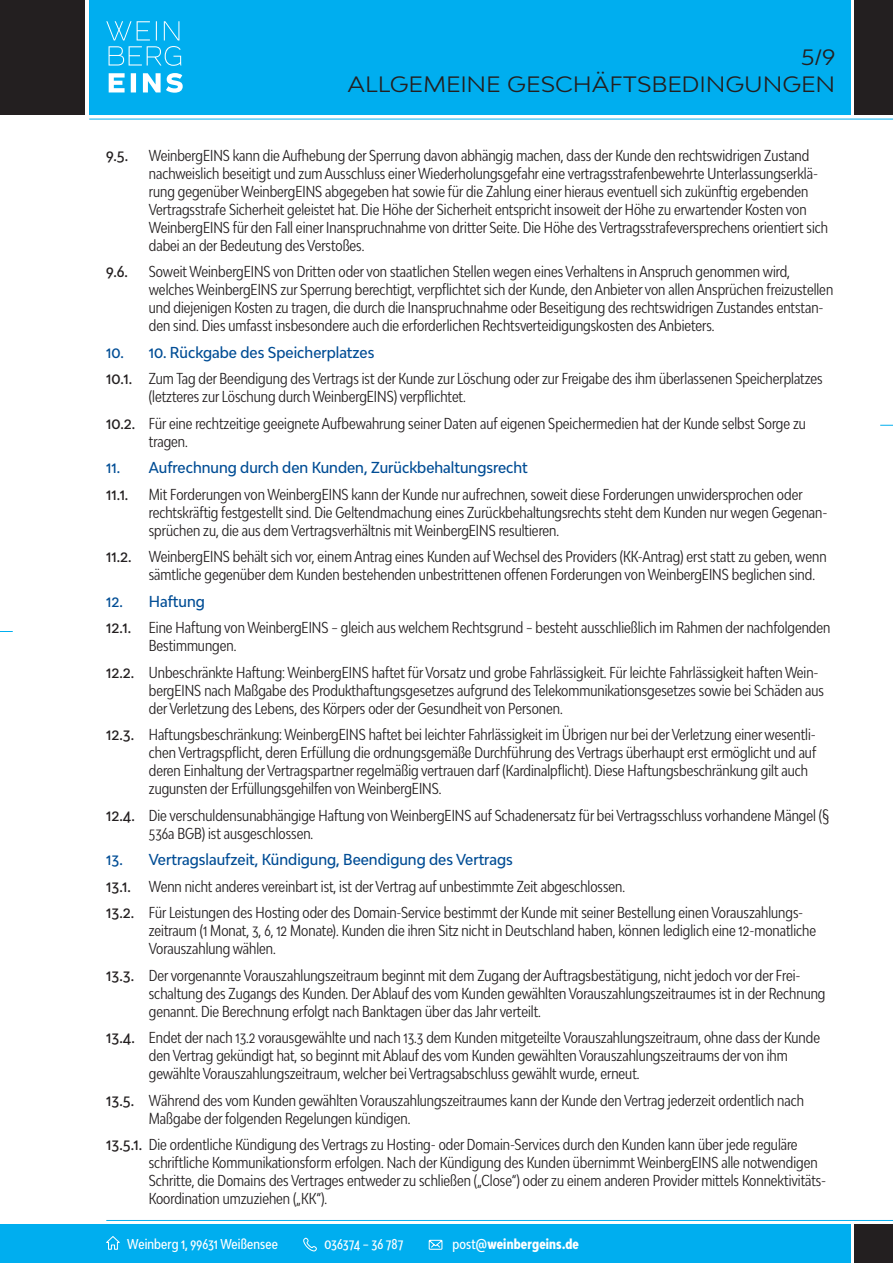
<style>
.page{position:relative;width:893px;height:1263px;background:#fff}
.page>*{position:absolute;margin:0;border:0;box-sizing:border-box;transform-origin:0 0}
.t1{font:expanded 21px "Bw Modelica";color:#231f20}
.t2{font:ultra-condensed 15px/18px "Bw Modelica";color:#231f20}
.t3{font:500 condensed 15px "Bw Modelica";color:#014d95}
.t4{font:500 condensed 15px "Bw Modelica";color:#231f20}
.t5{font:500 ultra-condensed 13.5px "Bw Modelica";letter-spacing:.005em;color:#fff}
.t6{font:800 ultra-condensed 13.5px "Bw Modelica";letter-spacing:.01em;color:#fff}
.s1{font-weight:500;font-stretch:condensed;color:#014d95}
.s2{font-weight:500;font-stretch:condensed}
.s3{font-weight:500}
</style>
<div class="page">
<div style="left:89px;top:0;width:761px;height:115px;background:#00aeef"></div>
<div style="left:855px;top:1225px;width:38px;height:38px;background:#231f20"></div>
<div style="left:0;top:1225px;width:850px;height:38px;background:#00aeef"></div>
<hr style="left:106px;top:1220px;width:787px;height:1px;background:#00aeef">
<svg style="left:106px;top:1236px;width:14px;height:14px"></svg>
<svg style="left:303px;top:1237px;width:14px;height:15px"></svg>
<svg style="left:428px;top:1239px;width:15px;height:11px"></svg>
<div style="left:855px;top:0;width:38px;height:115px;background:#231f20"></div>
<div style="left:0;top:0;width:85px;height:115px;background:#231f20"></div>
<svg style="left:109px;top:73px;width:74px;height:20px"></svg>
<svg style="left:109px;top:46px;width:72px;height:20px"></svg>
<svg style="left:106px;top:21px;width:73px;height:19px"></svg>
<hr style="left:89px;top:119px;width:804px;height:1px;background:#00aeef">
<svg style="left:880px;top:425px;width:13px;height:1px"></svg>
<svg style="left:0;top:631px;width:13px;height:1px"></svg>
<h1 class="t1" style="left:801px;top:44px;width:35px">5/9</h1>
<h1 class="t1" style="left:348px;top:70px;width:489px">ALLGEMEINE GESCHÄFTSBEDINGUNGEN</h1>
<p class="t4" style="left:106px;top:145px;width:23px">9.5.</p>
<p class="t2" style="left:149px;top:146px;width:681px">WeinbergEINS kann die Aufhebung der Sperrung davon abhängig machen, dass der Kunde den rechtswidrigen Zustand nachweislich beseitigt und zum Ausschluss einer Wiederholungsgefahr eine vertragsstrafenbewehrte Unterlassungserklä&shy;rung gegenüber WeinbergEINS abgegeben hat sowie für die Zahlung einer hieraus eventuell sich zukünftig ergebenden Vertragsstrafe Sicherheit geleistet hat. Die Höhe der Sicherheit entspricht insoweit der Höhe zu erwartender Kosten von WeinbergEINS für den Fall einer Inanspruchnahme von dritter Seite. Die Höhe des Vertragsstrafeversprechens orientiert sich dabei an der Bedeutung des Verstoßes.</p>
<p class="t4" style="left:106px;top:262px;width:23px">9.6.</p>
<p class="t2" style="left:149px;top:262px;width:686px">Soweit WeinbergEINS von Dritten oder von staatlichen Stellen wegen eines Verhaltens in Anspruch genommen wird, welches WeinbergEINS zur Sperrung berechtigt, verpflichtet sich der Kunde, den Anbieter von allen Ansprüchen freizustellen und diejenigen Kosten zu tragen, die durch die Inanspruchnahme oder Beseitigung des rechtswidrigen Zustandes entstan&shy;den sind. Dies umfasst insbesondere auch die erforderlichen Rechtsverteidigungskosten des Anbieters.</p>
<p class="t2" style="left:106px;top:338px;width:718px;line-height:26.5px"><span class="s1">10. 10. Rückgabe des Speicherplatzes<br></span><span class="s2">10.1.</span> Zum Tag der Beendigung des Vertrags ist der Kunde zur Löschung oder zur Freigabe des ihm überlassenen Speicherplatzes</p>
<p class="t2" style="left:106px;top:383px;width:701px;line-height:26.5px;text-indent:43px">(letzteres zur Löschung durch WeinbergEINS) verpflichtet.<br><span class="s2">10.2.</span> Für eine rechtzeitige geeignete Aufbewahrung seiner Daten auf eigenen Speichermedien hat der Kunde selbst Sorge zu</p>
<p class="t2" style="left:149px;top:432px;width:40px">tragen.</p>
<p class="t3" style="left:106px;top:458px;width:423px">11. Aufrechnung durch den Kunden, Zurückbehaltungsrecht</p>
<p class="t4" style="left:106px;top:484px;width:24px">11.1.</p>
<p class="t2" style="left:149px;top:485px;width:680px">Mit Forderungen von WeinbergEINS kann der Kunde nur aufrechnen, soweit diese Forderungen unwidersprochen oder rechtskräftig festgestellt sind. Die Geltendmachung eines Zurückbehaltungsrechts steht dem Kunden nur wegen Gegenan&shy;sprüchen zu, die aus dem Vertragsverhältnis mit WeinbergEINS resultieren.</p>
<p class="t2" style="left:149px;top:547px;width:679px;text-indent:-43px"><span class="s2">11.2.</span> WeinbergEINS behält sich vor, einem Antrag eines Kunden auf Wechsel des Providers (KK-Antrag) erst statt zu geben, wenn sämtliche gegenüber dem Kunden bestehenden unbestrittenen offenen Forderungen von WeinbergEINS beglichen sind.</p>
<p class="t2" style="left:106px;top:587px;width:726px;line-height:26.5px"><span class="s1">12. Haftung<br></span><span class="s2">12.1.</span> Eine Haftung von WeinbergEINS – gleich aus welchem Rechtsgrund – besteht ausschließlich im Rahmen der nachfolgenden</p>
<p class="t2" style="left:106px;top:632px;width:714px;line-height:26.5px;text-indent:43px">Bestimmungen.<br><span class="s2">12.2.</span> Unbeschränkte Haftung: WeinbergEINS haftet für Vorsatz und grobe Fahrlässigkeit. Für leichte Fahrlässigkeit haften Wein-</p>
<p class="t2" style="left:149px;top:681px;width:677px">bergEINS nach Maßgabe des Produkthaftungsgesetzes aufgrund des Telekommunikationsgesetzes sowie bei Schäden aus der Verletzung des Lebens, des Körpers oder der Gesundheit von Personen.</p>
<p class="t2" style="left:149px;top:725px;width:669px;text-indent:-43px"><span class="s2">12.3.</span> Haftungsbeschränkung: WeinbergEINS haftet bei leichter Fahrlässigkeit im Übrigen nur bei der Verletzung einer wesentli&shy;chen Vertragspflicht, deren Erfüllung die ordnungsgemäße Durchführung des Vertrags überhaupt erst ermöglicht und auf deren Einhaltung der Vertragspartner regelmäßig vertrauen darf (Kardinalpflicht). Diese Haftungsbeschränkung gilt auch zugunsten der Erfüllungsgehilfen von WeinbergEINS.</p>
<p class="t2" style="left:149px;top:806px;width:682px;text-indent:-43px"><span class="s2">12.4.</span> Die verschuldensunabhängige Haftung von WeinbergEINS auf Schadenersatz für bei Vertragsschluss vorhandene Mängel (§<br>536a BGB) ist ausgeschlossen.</p>
<p class="t2" style="left:106px;top:846px;width:698px;line-height:26.5px"><span class="s1">13. Vertragslaufzeit, Kündigung, Beendigung des Vertrags<br></span><span class="s2">13.1.</span> Wenn nicht anderes vereinbart ist, ist der Vertrag auf unbestimmte Zeit abgeschlossen.<br><span class="s2">13.2.</span> Für Leistungen des Hosting oder des Domain-Service bestimmt der Kunde mit seiner Bestellung einen Vorauszahlungs-</p>
<p class="t2" style="left:149px;top:921px;width:669px">zeitraum (1 Monat, 3, 6, 12 Monate). Kunden die ihren Sitz nicht in Deutschland haben, können lediglich eine 12-monatliche<br>Vorauszahlung wählen.</p>
<p class="t2" style="left:149px;top:966px;width:678px;text-indent:-43px"><span class="s2">13.3.</span> Der vorgenannte Vorauszahlungszeitraum beginnt mit dem Zugang der Auftragsbestätigung, nicht jedoch vor der Frei&shy;schaltung des Zugangs des Kunden. Der Ablauf des vom Kunden gewählten Vorauszahlungszeitraumes ist in der Rechnung genannt. Die Berechnung erfolgt nach Banktagen über das Jahr verteilt.</p>
<p class="t2" style="left:149px;top:1028px;width:673px;text-indent:-43px"><span class="s2">13.4.</span> Endet der nach 13.2 vorausgewählte und nach 13.3 dem Kunden mitgeteilte Vorauszahlungszeitraum, ohne dass der Kunde den Vertrag gekündigt hat, so beginnt mit Ablauf des vom Kunden gewählten Vorauszahlungszeitraums der von ihm gewählte Vorauszahlungszeitraum, welcher bei Vertragsabschluss gewählt wurde, erneut.</p>
<p class="t2" style="left:149px;top:1091px;width:657px;text-indent:-43px"><span class="s2">13.5.</span> Während des vom Kunden gewählten Vorauszahlungszeitraumes kann der Kunde den Vertrag jederzeit ordentlich nach<br>Maßgabe der folgenden Regelungen kündigen.</p>
<p class="t2" style="left:149px;top:1135px;width:679px;text-indent:-43px"><span class="s2">13.5.1.</span> Die ordentliche Kündigung des Vertrags zu Hosting- oder Domain-Services durch den Kunden kann über jede reguläre schriftliche Kommunikationsform erfolgen. Nach der Kündigung des Kunden übernimmt WeinbergEINS alle notwendigen Schritte, die Domains des Vertrages entweder zu schließen („Close“) oder zu einem anderen Provider mittels Konnektivitäts-Koordination umzuziehen („KK“).</p>
<p class="t5" style="left:127px;top:1235px;width:152px">Weinberg 1, 99631 Weißensee</p>
<p class="t5" style="left:324px;top:1235px;width:81px">036374 – 36 787</p>
<p class="t6" style="left:452px;top:1235px;width:128px"><span class="s3">post@</span>weinbergeins.de</p>
</div>
